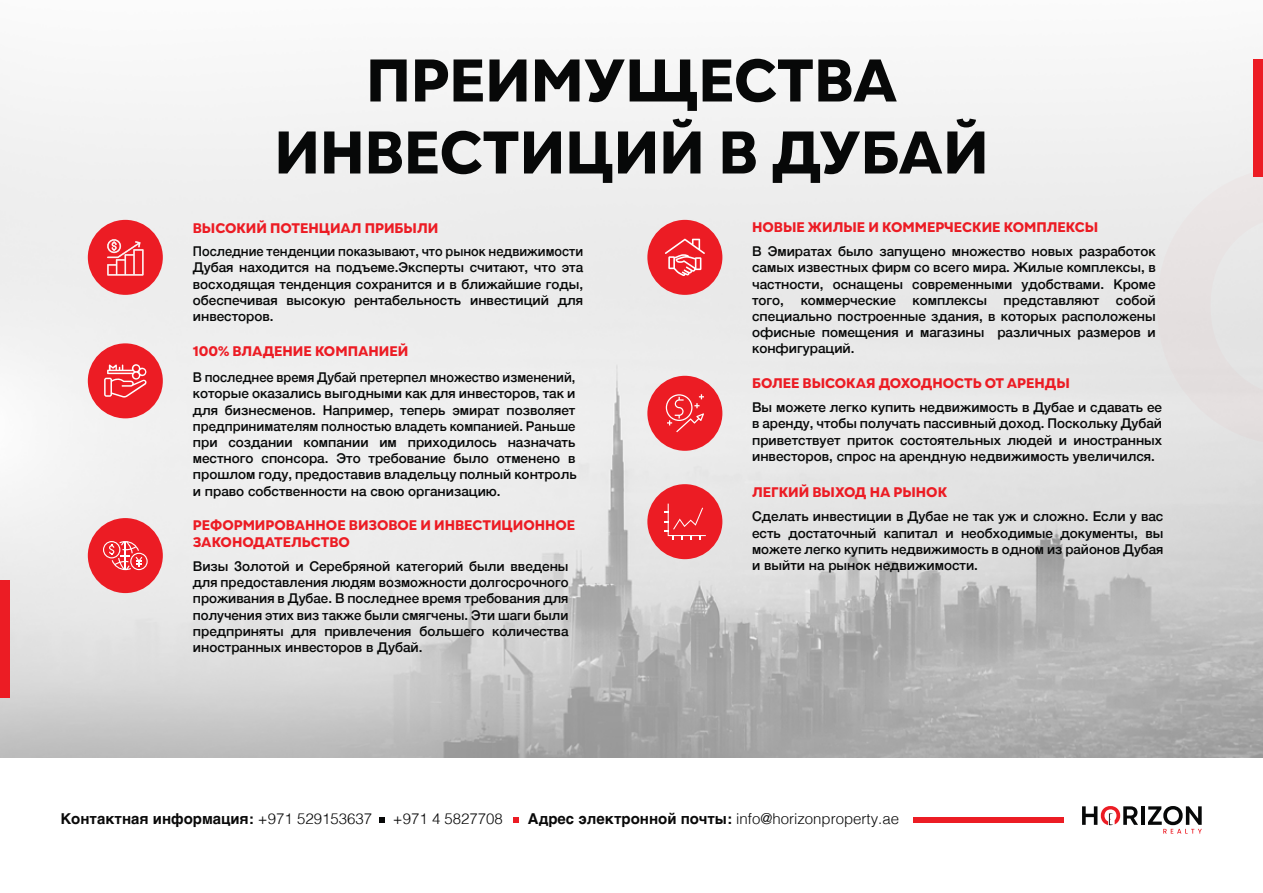
<style>
.page{position:relative;width:1263px;height:893px;background:#fff}
.page>*{position:absolute;margin:0;border:0;box-sizing:border-box;transform-origin:0 0}
.t1{font:800 60px/72px "Gogh";color:#070808;text-align:center}
.t2{font:300 15px "Helvetica";color:#090909}
.t3{font:700 15px "Helvetica";color:#090909}
.t4{font:800 13.95px/16.6px "Gogh";color:#ec1c24}
.t5{font:500 13.5px/16.2px "Helvetica Neue";color:#070808;text-align:justify}
.t6{font:500 13.5px/16.2px "Helvetica Neue";color:#070808;text-align:justify;scale:.95 1}
.s1{font-weight:300}
.s2{font-weight:700}
</style>
<div class="page">
<img style="left:0;top:59px;width:1263px;height:699px">
<div style="left:1254px;top:60px;width:9px;height:117px;background:#ec1c24"></div>
<div style="left:0;top:580px;width:9px;height:118px;background:#ec1c24"></div>
<svg style="left:1082px;top:806px;width:56px;height:19px"></svg>
<hr style="left:1141px;top:806px;width:3px;height:19px;background:#070808">
<svg style="left:1148px;top:806px;width:54px;height:28px"></svg>
<div style="left:913px;top:817px;width:150px;height:6px;background:#ec1c24"></div>
<svg style="left:513px;top:817px;width:6px;height:6px"></svg>
<svg style="left:379px;top:817px;width:6px;height:6px"></svg>
<div style="left:88px;top:220px;width:75px;height:75px;background:#ec1c24;border-radius:38px"></div>
<svg style="left:107px;top:239px;width:37px;height:37px"></svg>
<div style="left:88px;top:343px;width:75px;height:75px;background:#ec1c24;border-radius:38px"></div>
<svg style="left:104px;top:364px;width:43px;height:34px"></svg>
<div style="left:88px;top:518px;width:75px;height:75px;background:#ec1c24;border-radius:38px"></div>
<svg style="left:103px;top:541px;width:45px;height:29px"></svg>
<div style="left:647px;top:220px;width:75px;height:75px;background:#ec1c24;border-radius:38px"></div>
<svg style="left:665px;top:239px;width:40px;height:37px"></svg>
<div style="left:647px;top:376px;width:75px;height:75px;background:#ec1c24;border-radius:38px"></div>
<svg style="left:666px;top:394px;width:38px;height:38px"></svg>
<div style="left:647px;top:484px;width:75px;height:75px;background:#ec1c24;border-radius:38px"></div>
<svg style="left:664px;top:504px;width:42px;height:36px"></svg>
<h1 class="t1" style="left:274px;top:46px;width:716px">ПРЕИМУЩЕСТВА<br>ИНВЕСТИЦИЙ В ДУБАЙ</h1>
<p class="t4" style="left:193px;top:220px;width:247px">ВЫСОКИЙ ПОТЕНЦИАЛ ПРИБЫЛИ</p>
<p class="t6" style="left:193px;top:242px;width:412px">Последние тенденции показывают, что рынок недвижимости Дубая находится на подъеме.Эксперты считают, что эта восходящая тенденция сохранится и в ближайшие годы, обеспечивая высокую рентабельность инвестиций для инвесторов.</p>
<p class="t4" style="left:193px;top:343px;width:217px">100% ВЛАДЕНИЕ КОМПАНИЕЙ</p>
<p class="t6" style="left:193px;top:368px;width:406px">В последнее время Дубай претерпел множество изменений, которые оказались выгодными как для инвесторов, так и для бизнесменов. Например, теперь эмират позволяет предпринимателям полностью владеть компанией. Раньше при создании компании им приходилось назначать местного спонсора. Это требование было отменено в прошлом году, предоставив владельцу полный контроль и право собственности на свою организацию.</p>
<p class="t4" style="left:193px;top:517px;width:384px">РЕФОРМИРОВАННОЕ ВИЗОВОЕ И ИНВЕСТИЦИОННОЕ<br>ЗАКОНОДАТЕЛЬСТВО</p>
<p class="t5" style="left:193px;top:557px;width:377px">Визы Золотой и Серебряной категорий были введены для предоставления людям возможности долгосрочного проживания в Дубае. В последнее время требования для получения этих виз также были смягчены. Эти шаги были предприняты для привлечения большего количества иностранных инвесторов в Дубай.</p>
<p class="t4" style="left:752px;top:219px;width:348px">НОВЫЕ ЖИЛЫЕ И КОММЕРЧЕСКИЕ КОМПЛЕКСЫ</p>
<p class="t5" style="left:752px;top:242px;width:405px">В Эмиратах было запущено множество новых разработок самых известных фирм со всего мира. Жилые комплексы, в частности, оснащены современными удобствами. Кроме того, коммерческие комплексы представляют собой специально построенные здания, в которых расположены офисные помещения и магазины различных размеров и конфигураций.</p>
<p class="t4" style="left:752px;top:375px;width:319px">БОЛЕЕ ВЫСОКАЯ ДОХОДНОСТЬ ОТ АРЕНДЫ</p>
<p class="t5" style="left:752px;top:398px;width:411px">Вы можете легко купить недвижимость в Дубае и сдавать ее в аренду, чтобы получать пассивный доход. Поскольку Дубай приветствует приток состоятельных людей и иностранных инвесторов, спрос на арендную недвижимость увеличился.</p>
<p class="t4" style="left:752px;top:484px;width:197px">ЛЕГКИЙ ВЫХОД НА РЫНОК</p>
<p class="t5" style="left:752px;top:507px;width:413px">Сделать инвестиции в Дубае не так уж и сложно. Если у вас есть достаточный капитал и необходимые документы, вы можете легко купить недвижимость в одном из районов Дубая и выйти на рынок недвижимости.</p>
<p class="t3" style="left:60px;top:807px;width:313px">Контактная информация: <span class="s1">+971 529153637</span></p>
<p class="t2" style="left:393px;top:806px;width:111px">+971 4 5827708</p>
<p class="t2" style="left:528px;top:806px;width:373px"><span class="s2">Адрес электронной почты:</span> info@horizonproperty.ae</p>
</div>
